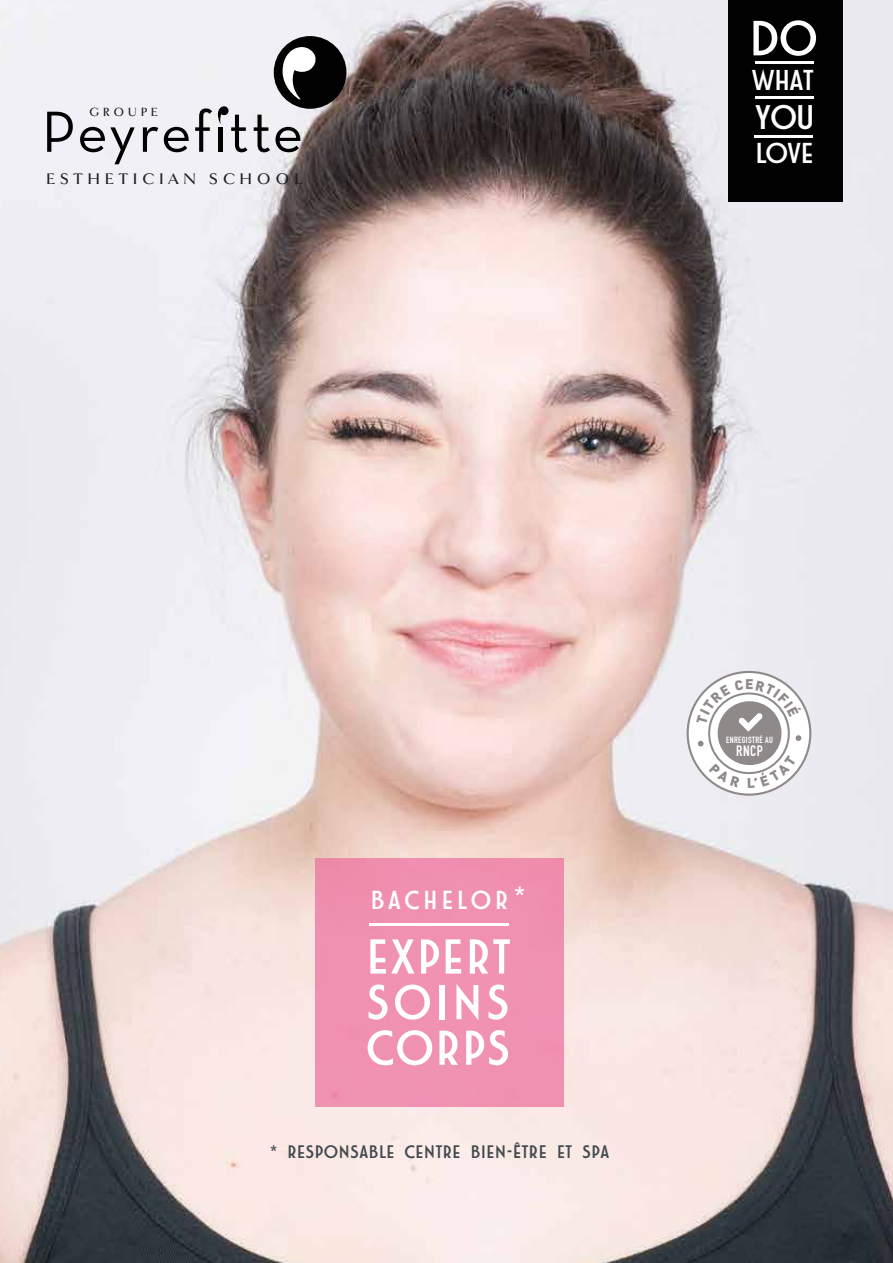
<style>
.page{position:relative;width:893px;height:1263px;background:#fff}
.page>*{position:absolute;margin:0;border:0;box-sizing:border-box;transform-origin:0 0}
.t1{font:53.1px "Modern M";color:#fff}
.t2{font:52.5px/45.6px "Modern M";letter-spacing:-.025em;color:#fff;text-align:justify}
.t3{font:36.75px "Modern M";color:#fff}
.t4{font:31.05px "Modern M";color:#fff}
.t5{font:30.9px "Modern M";color:#fff}
.t6{font:28.05px "Modern M";letter-spacing:.075em;color:#fff}
.t7{font:19.5px "Modern M";letter-spacing:-.035em;color:#424a4f}
.t8{font:700 18px "Goldenbook";letter-spacing:.255em;color:#1e1e1c}
.t9{font:700 14.85px "DIN Condensed";color:#fff}
.t10{font:700 13.95px "Goldenbook";letter-spacing:.255em;color:#1e1e1c}
.t11{font:700 8.85px "DIN Condensed";letter-spacing:.04em;color:#fff}
.s1{font-size:29.85px}
</style>
<div class="page">
<img style="left:0;top:0;width:893px;height:1263px">
<div style="left:274px;top:36px;width:72px;height:73px;background:#010101;border-radius:50%"></div>
<svg style="left:47px;top:112px;width:26px;height:40px"></svg>
<svg style="left:80px;top:127px;width:55px;height:37px"></svg>
<svg style="left:143px;top:127px;width:15px;height:25px"></svg>
<svg style="left:164px;top:127px;width:25px;height:25px"></svg>
<svg style="left:254px;top:115px;width:47px;height:37px"></svg>
<svg style="left:282px;top:47px;width:34px;height:53px"></svg>
<svg style="left:195px;top:106px;width:52px;height:46px"></svg>
<div style="left:729px;top:0;width:114px;height:202px;background:#010101"></div>
<hr style="left:754px;top:135px;width:59px;height:3px;background:#fff">
<hr style="left:755px;top:62px;width:59px;height:2px;background:#fff">
<hr style="left:755px;top:96px;width:59px;height:3px;background:#fff">
<div style="left:316px;top:858px;width:248px;height:248px;background:#f091b2"></div>
<hr style="left:369px;top:923px;width:139px;height:2px;background:#fff">
<svg style="left:687px;top:671px;width:124px;height:125px"></svg>
<p class="t10" style="left:89px;top:105px;width:70px">GROUPE</p>
<p class="t8" style="left:46px;top:171px;width:258px">ESTHETICIAN SCHOOL</p>
<h1 class="t1" style="left:748px;top:12px;width:72px">DO</h1>
<h3 class="t5" style="left:751px;top:65px;width:66px">WHAT</h3>
<h3 class="t3" style="left:754px;top:99px;width:63px">YOU</h3>
<h3 class="t4" style="left:754px;top:138px;width:62px">LOVE</h3>
<h3 class="t6" style="left:370px;top:886px;width:158px">BACHELOR <span class="s1">*</span></h3>
<h2 class="t2" style="left:365px;top:935px;width:149px">EXPERT SOINS CORPS</h2>
<p class="t7" style="left:270px;top:1142px;width:341px">* RESPONSABLE CENTRE BIEN-ÊTRE ET SPA</p>
<p class="t11" style="left:726px;top:733px;width:48px">ENREGISTRÉ AU</p>
<p class="t9" style="left:736px;top:741px;width:28px">RNCP</p>
</div>
